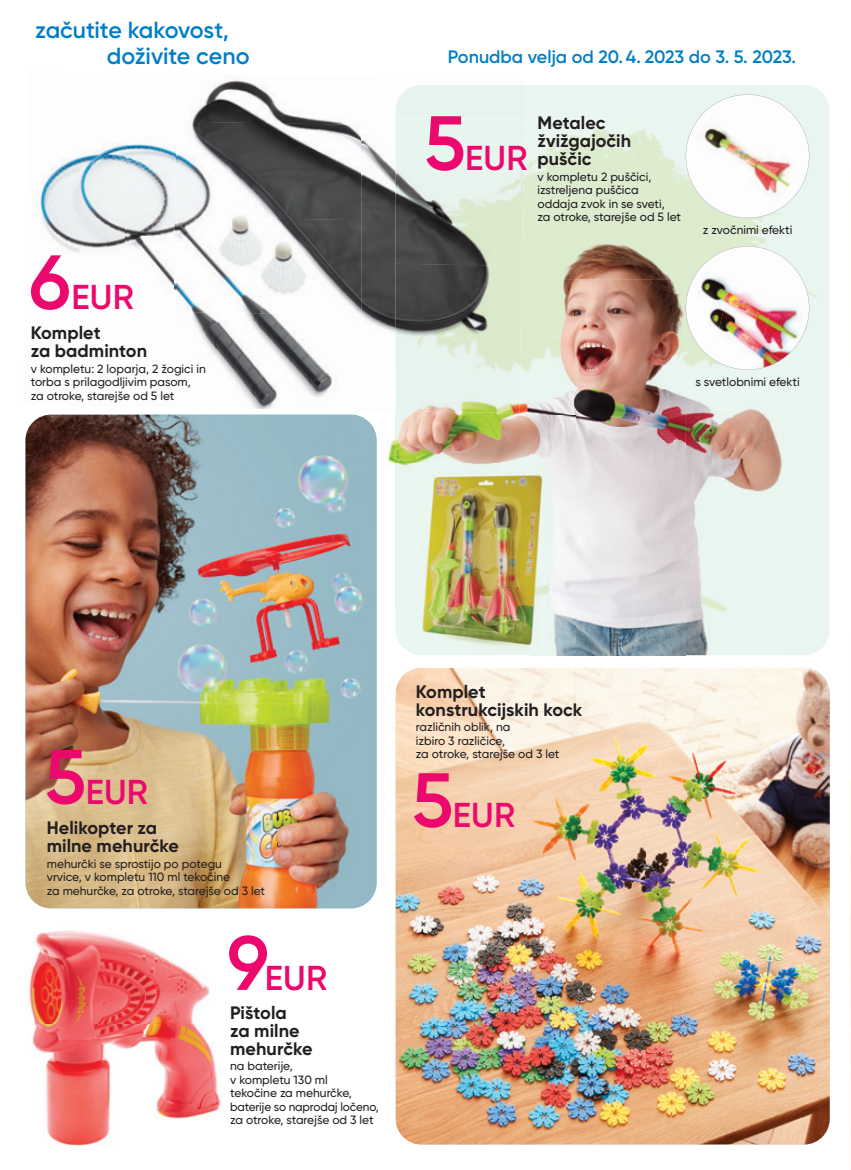
<style>
.page{position:relative;width:851px;height:1170px;background:#fff}
.page>*{position:absolute;margin:0;border:0;box-sizing:border-box;transform-origin:0 0}
.t1{font:600 34.5px "Gilroy";letter-spacing:.005em;color:#ec096d}
.t2{font:600 23.25px/26.2px "Gilroy";letter-spacing:-.005em;color:#007ec5}
.t3{font:700 18px/18px "Gilroy";color:#231f20}
.t4{font:600 18px "Gilroy";letter-spacing:-.01em;color:#007ec5}
.t5{font:500 12px/13.5px "Gilroy";color:#231f20}
.s1{font-size:76.5px}
</style>
<div class="page">
<img style="left:25px;top:880px;width:352px;height:266px">
<img style="left:850px;top:778px;width:1px;height:386px">
<img style="left:361px;top:139px;width:34px;height:516px">
<img style="left:575px;top:655px;width:207px;height:1px">
<img style="left:521px;top:118px;width:164px;height:161px">
<img style="left:685px;top:218px;width:48px;height:437px">
<img style="left:733px;top:218px;width:49px;height:28px">
<img style="left:492px;top:279px;width:193px;height:161px">
<img style="left:733px;top:370px;width:49px;height:285px">
<img style="left:395px;top:413px;width:97px;height:3px">
<img style="left:575px;top:440px;width:110px;height:215px">
<img style="left:26px;top:414px;width:350px;height:494px">
<img style="left:395px;top:668px;width:434px;height:476px">
<img style="left:378px;top:416px;width:17px;height:143px">
<img style="left:378px;top:559px;width:17px;height:96px">
<img style="left:427px;top:655px;width:148px;height:1px">
<img style="left:395px;top:416px;width:180px;height:239px">
<img style="left:395px;top:668px;width:180px;height:43px">
<img style="left:192px;top:80px;width:140px;height:41px">
<img style="left:40px;top:143px;width:82px;height:110px">
<img style="left:177px;top:121px;width:184px;height:96px">
<img style="left:122px;top:144px;width:55px;height:149px">
<img style="left:173px;top:217px;width:188px;height:95px">
<img style="left:122px;top:262px;width:3px;height:31px">
<img style="left:192px;top:312px;width:169px;height:97px">
<img style="left:395px;top:85px;width:130px;height:181px">
<img style="left:395px;top:263px;width:126px;height:150px">
<img style="left:685px;top:246px;width:124px;height:124px">
<svg style="left:685px;top:94px;width:124px;height:124px"></svg>
<h2 class="t2" style="left:107px;top:17px;width:144px;text-indent:-72px">začutite kakovost, doživite ceno</h2>
<h1 class="t1" style="left:29px;top:275px;width:106px"><span class="s1">6</span>EUR</h1>
<h3 class="t3" style="left:31px;top:324px;width:118px">Komplet<br>za badminton</h3>
<p class="t5" style="left:31px;top:362px;width:176px">v kompletu: 2 loparja, 2 žogici in torba s prilagodljivim pasom, za otroke, starejše od 5 let</p>
<h3 class="t4" style="left:448px;top:45px;width:349px">Ponudba velja od 20. 4. 2023 do 3. 5. 2023.</h3>
<h1 class="t1" style="left:424px;top:136px;width:105px"><span class="s1">5</span>EUR</h1>
<h3 class="t3" style="left:537px;top:113px;width:95px">Metalec žvižgajočih puščic</h3>
<p class="t5" style="left:537px;top:169px;width:145px">v kompletu 2 puščici, izstreljena puščica oddaja zvok in se sveti,<br>za otroke, starejše od 5 let</p>
<p class="t5" style="left:702px;top:223px;width:91px">z zvočnimi efekti</p>
<p class="t5" style="left:695px;top:374px;width:106px">s svetlobnimi efekti</p>
<h1 class="t1" style="left:45px;top:770px;width:105px"><span class="s1">5</span>EUR</h1>
<h3 class="t3" style="left:47px;top:818px;width:134px">Helikopter za milne mehurčke</h3>
<p class="t5" style="left:47px;top:856px;width:220px">mehurčki se sprostijo po potegu<br>vrvice, v kompletu 110 ml tekočine<br>za mehurčke, za otroke, starejše od 3 let</p>
<h1 class="t1" style="left:227px;top:956px;width:102px"><span class="s1">9</span>EUR</h1>
<h3 class="t3" style="left:230px;top:1003px;width:84px">Pištola<br>za milne mehurčke</h3>
<p class="t5" style="left:230px;top:1059px;width:150px">na baterije,<br>v kompletu 130 ml<br>tekočine za mehurčke, baterije so naprodaj ločeno, za otroke, starejše od 3 let</p>
<h3 class="t3" style="left:416px;top:682px;width:168px">Komplet konstrukcijskih kock</h3>
<p class="t5" style="left:416px;top:720px;width:145px">različnih oblik, na<br>izbiro 3 različice,<br>za otroke, starejše od 3 let</p>
<h1 class="t1" style="left:411px;top:793px;width:105px"><span class="s1">5</span>EUR</h1>
</div>
